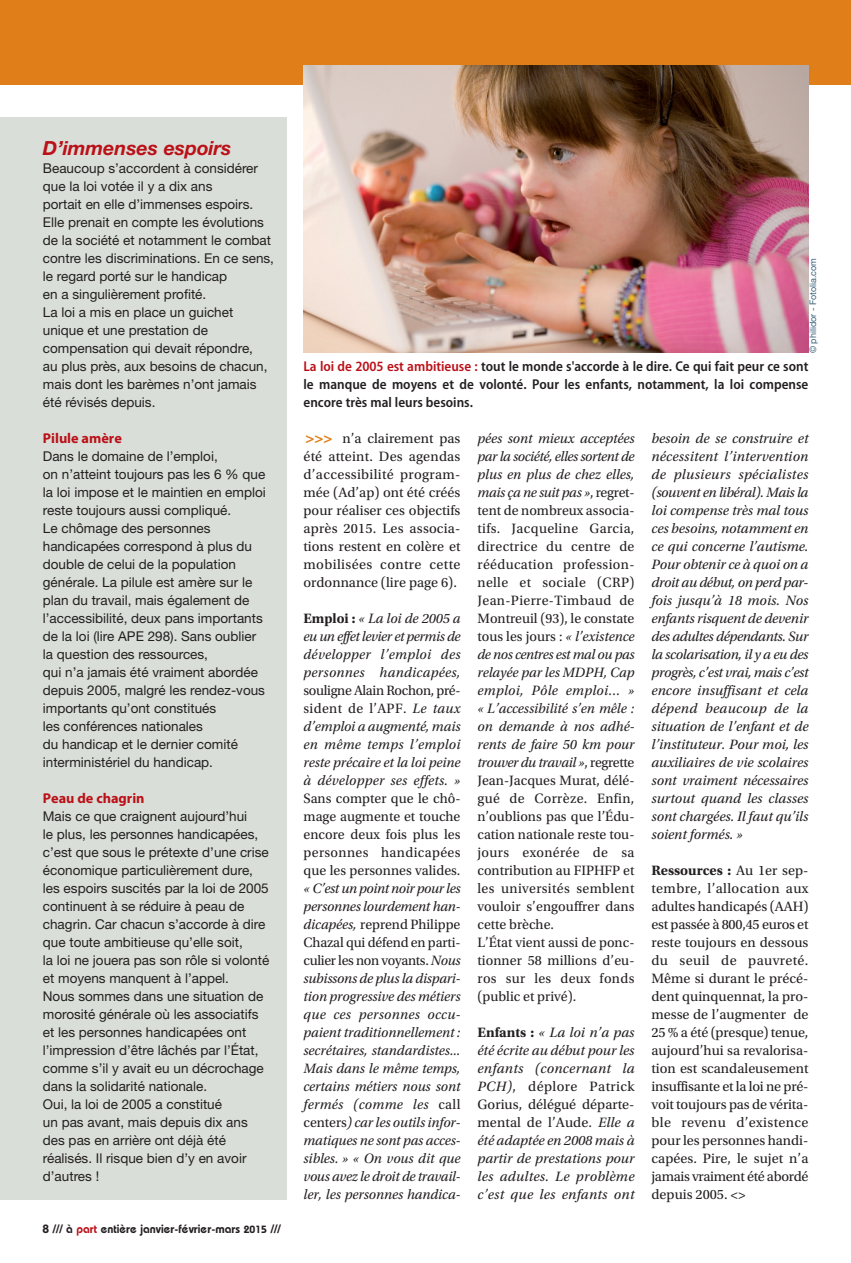
<style>
.page{position:relative;width:851px;height:1263px;background:#fff}
.page>*{position:absolute;margin:0;border:0;box-sizing:border-box;transform-origin:0 0}
.t1{font:italic 700 19.5px "Helvetica Neue LT Std";color:#bb1018}
.t2{font:15px "Insignia LT Std";color:#e07f1a}
.t3{font:14.25px/18px "Utopia Std";letter-spacing:.005em;color:#231f20;text-align:justify}
.t4{font:italic 14.25px/18px "Utopia Std";color:#231f20;text-align:justify}
.t5{font:600 semi-condensed 14.25px/18px "Myriad Pro";color:#231f20;text-align:justify}
.t6{font:700 14.25px "Myriad Pro";color:#bb1018}
.t7{font:13.5px/18px "Helvetica Neue LT Std";color:#231f20}
.t8{font:600 12px "Bauhaus Std";color:#231f20}
.t9{font:9px "Helvetica Neue LT Std";color:#37627b}
.s1{color:#bb1018}
.s2{font-size:10.5px}
.s3{font-weight:700;font-style:normal}
.s4{font-style:normal}
.s5{font-style:italic}
.s6{font-weight:700}
</style>
<div class="page">
<div style="left:0;top:0;width:850px;height:85px;background:#e07f1a"></div>
<img style="left:303px;top:65px;width:505px;height:288px">
<div style="left:0;top:117px;width:286px;height:1082px;background:#d9ded8"></div>
<h1 class="t1" style="left:43px;top:141px;width:190px">D’immenses espoirs</h1>
<p class="t7" style="left:43px;top:161px;width:232px">Beaucoup s’accordent à considérer que la loi votée il y a dix ans<br>portait en elle d’immenses espoirs.<br>Elle prenait en compte les évolutions de la société et notamment le combat contre les discriminations. En ce sens, le regard porté sur le handicap<br>en a singulièrement profité.<br>La loi a mis en place un guichet unique et une prestation de compensation qui devait répondre,<br>au plus près, aux besoins de chacun, mais dont les barèmes n’ont jamais été révisés depuis.</p>
<p class="t6" style="left:43px;top:433px;width:80px">Pilule amère</p>
<p class="t7" style="left:43px;top:449px;width:224px">Dans le domaine de l’emploi,<br>on n’atteint toujours pas les 6 % que la loi impose et le maintien en emploi reste toujours aussi compliqué.<br>Le chômage des personnes handicapées correspond à plus du double de celui de la population générale. La pilule est amère sur le plan du travail, mais également de l’accessibilité, deux pans importants de la loi (lire APE 298). Sans oublier la question des ressources,<br>qui n’a jamais été vraiment abordée depuis 2005, malgré les rendez-vous importants qu’ont constitués<br>les conférences nationales<br>du handicap et le dernier comité interministériel du handicap.</p>
<p class="t6" style="left:43px;top:793px;width:103px">Peau de chagrin</p>
<p class="t7" style="left:43px;top:809px;width:228px">Mais ce que craignent aujourd’hui<br>le plus, les personnes handicapées, c’est que sous le prétexte d’une crise économique particulièrement dure, les espoirs suscités par la loi de 2005 continuent à se réduire à peau de chagrin. Car chacun s’accorde à dire que toute ambitieuse qu’elle soit,<br>la loi ne jouera pas son rôle si volonté et moyens manquent à l’appel.<br>Nous sommes dans une situation de morosité générale où les associatifs et les personnes handicapées ont l’impression d’être lâchés par l’État, comme s’il y avait eu un décrochage dans la solidarité nationale.<br>Oui, la loi de 2005 a constitué<br>un pas avant, mais depuis dix ans des pas en arrière ont déjà été réalisés. Il risque bien d’y en avoir d’autres !</p>
<p class="t8" style="left:43px;top:1225px;width:240px">8 /// à <span class="s1">part</span> entière janvier-février-mars <span class="s2">2015</span> ///</p>
<p class="t9" style="left:809px;top:353px;width:97px;rotate:-90deg">© philidor - Fotolia.com</p>
<p class="t5" style="left:303px;top:358px;width:506px"><span class="s1">La loi de 2005 est ambitieuse :</span> tout le monde s'accorde à le dire. Ce qui fait peur ce sont le manque de moyens et de volonté. Pour les enfants, notamment, la loi compense encore très mal leurs besoins.</p>
<p class="t3" style="left:303px;top:431px;width:158px;text-indent:39px">n’a clairement pas été atteint. Des agendas d’accessibilité program&shy;mée (Ad’ap) ont été créés pour réaliser ces objectifs après 2015. Les associa&shy;tions restent en colère et mobilisées contre cette ordonnance (lire page 6).</p>
<p class="t4" style="left:303px;top:611px;width:158px"><span class="s3">Emploi :</span> « La loi de 2005 a eu un effet levier et permis de développer l’emploi des personnes handicapées,</p>
<p class="t4" style="left:303px;top:683px;width:158px"><span class="s4">souligne Alain Rochon, pré&shy;sident de l’APF.</span> Le taux d’emploi a augmenté, mais en même temps l’emploi reste précaire et la loi peine à développer ses effets. »</p>
<p class="t3" style="left:303px;top:791px;width:158px">Sans compter que le chô&shy;mage augmente et touche encore deux fois plus les personnes handicapées que les personnes valides.</p>
<p class="t4" style="left:303px;top:881px;width:158px">« C’est un point noir pour les personnes lourdement han&shy;dicapées, <span class="s4">reprend Philippe Chazal qui défend en parti&shy;culier les non voyants.</span> Nous subissons de plus la dispari&shy;tion progressive des métiers que ces personnes occu&shy;paient traditionnellement : secrétaires, standardistes...<br>Mais dans le même temps, certains métiers nous sont fermés (comme les <span class="s4">call centers</span>) car les outils infor&shy;matiques ne sont pas acces&shy;sibles. » « On vous dit que vous avez le droit de travail&shy;ler, les personnes handica-</p>
<p class="t3" style="left:477px;top:431px;width:158px;text-align:left"><span class="s5">pées sont mieux acceptées par la société, elles sortent de plus en plus de chez elles, mais ça ne suit pas »</span>, regret&shy;tent de nombreux associa&shy;tifs. Jacqueline Garcia, directrice du centre de rééducation profession&shy;nelle et sociale (CRP)<br>Jean-Pierre-Timbaud de<br>Montreuil (93), le constate tous les jours : <span class="s5">« l’existence de nos centres est mal ou pas relayée par les MDPH, Cap emploi, Pôle emploi… » « L’accessibilité s’en mêle : on demande à nos adhé&shy;rents de faire 50 km pour trouver du travail »</span>, regrette<br>Jean-Jacques Murat, délé&shy;gué de Corrèze. Enfin, n’oublions pas que l’Édu&shy;cation nationale reste tou&shy;jours exonérée de sa contribution au FIPHFP et les universités semblent vouloir s’engouffrer dans cette brèche.<br>L’État vient aussi de ponc&shy;tionner 58 millions d’eu&shy;ros sur les deux fonds (public et privé).</p>
<p class="t4" style="left:477px;top:1025px;width:158px"><span class="s3">Enfants :</span> « La loi n’a pas été écrite au début pour les enfants (concernant la PCH)<span class="s4">, déplore Patrick Gorius, délégué départe&shy;mental de l’Aude.</span> Elle a été adaptée en 2008 mais à partir de prestations pour les adultes. Le problème c’est que les enfants ont</p>
<p class="t4" style="left:651px;top:431px;width:158px">besoin de se construire et nécessitent l’intervention de plusieurs spécialistes (souvent en libéral). Mais la loi compense très mal tous ces besoins, notamment en ce qui concerne l’autisme.<br>Pour obtenir ce à quoi on a droit au début, on perd par&shy;fois jusqu’à 18 mois. Nos enfants risquent de devenir des adultes dépendants. Sur la scolarisation, il y a eu des progrès, c’est vrai, mais c’est encore insuffisant et cela dépend beaucoup de la situation de l’enfant et de l’instituteur. Pour moi, les auxiliaires de vie scolaires sont vraiment nécessaires surtout quand les classes sont chargées. Il faut qu’ils soient formés. »</p>
<p class="t3" style="left:651px;top:863px;width:158px"><span class="s6">Ressources :</span> Au 1er sep&shy;tembre, l’allocation aux adultes handicapés (AAH) est passée à 800,45 euros et reste toujours en dessous du seuil de pauvreté.<br>Même si durant le précé&shy;dent quinquennat, la pro&shy;messe de l’augmenter de 25 % a été (presque) tenue, aujourd’hui sa revalorisa&shy;tion est scandaleusement insuffisante et la loi ne pré&shy;voit toujours pas de vérita&shy;ble revenu d’existence pour les personnes handi&shy;capées. Pire, le sujet n’a jamais vraiment été abordé depuis 2005. &lt;&gt;</p>
<p class="t2" style="left:305px;top:434px;width:28px">&gt;&gt;&gt;</p>
</div>
